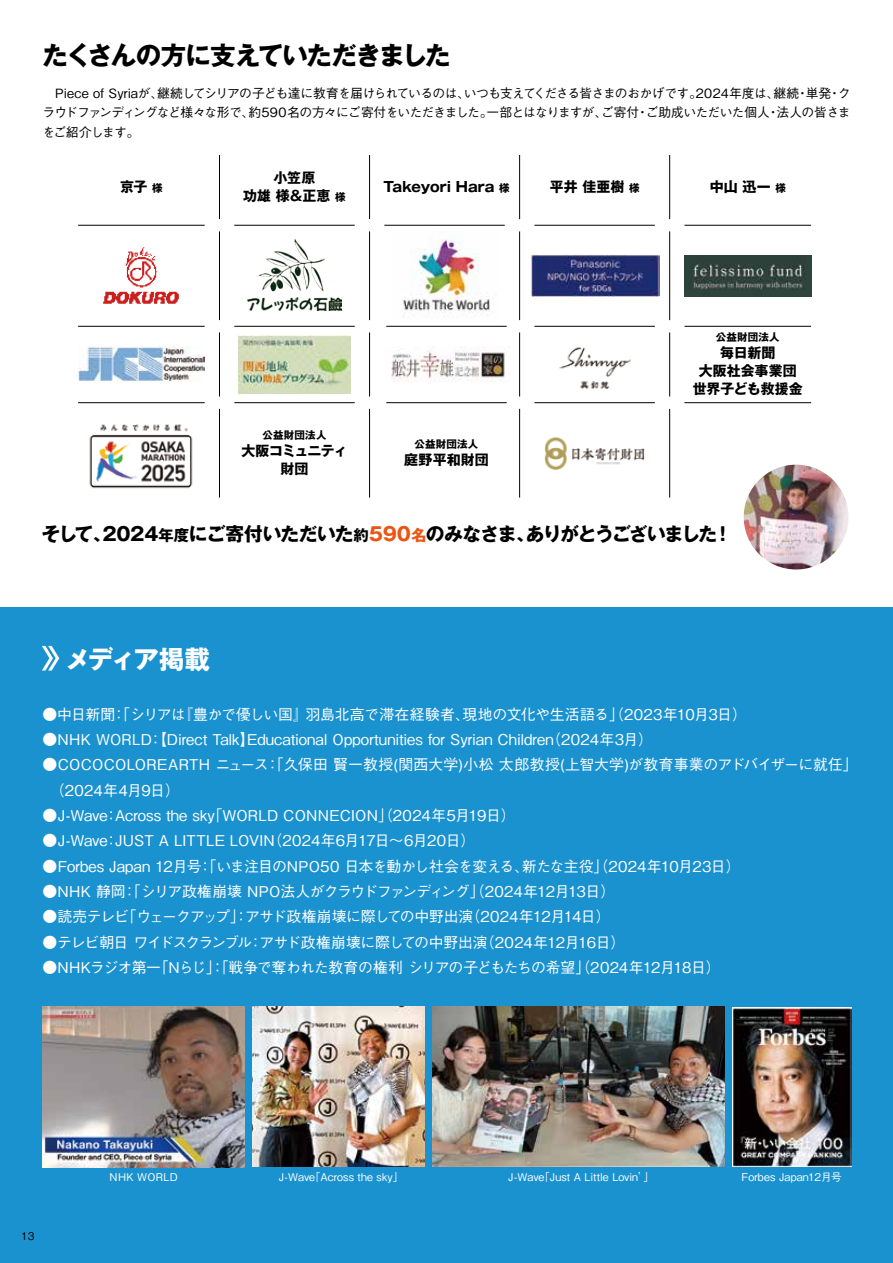
<style>
.page{position:relative;width:893px;height:1263px;background:#fff}
.page>*{position:absolute;margin:0;border:0;box-sizing:border-box;transform-origin:0 0}
.t1{font:700 25.5px "Gothic MB101 Pro";letter-spacing:-.06em;color:#000}
.t2{font:700 25.5px "Gothic MB101 Pro";letter-spacing:-.095em;color:#fff}
.t3{font:700 18.75px "Gothic MB101 Pro";letter-spacing:-.045em;color:#000}
.t4{font:500 14.85px "Gothic BBB Pro";letter-spacing:-.01em;color:#fff}
.t5{font:500 14.85px/25.3px "Gothic BBB Pro";letter-spacing:.01em;color:#fff}
.t6{font:500 14.85px "Gothic BBB Pro";letter-spacing:-.035em;color:#fff}
.t7{font:500 14.85px "Gothic BBB Pro";letter-spacing:-.045em;color:#fff}
.t8{font:500 14.85px "Gothic BBB Pro";letter-spacing:-.05em;color:#fff}
.t9{font:700 13.95px/18.1px "Gothic MB101 Pro";color:#000;text-align:center}
.t10{font:700 13.95px/18.1px "Gothic MB101 Pro";letter-spacing:-.055em;color:#000;text-align:center}
.t11{font:500 12.75px/19.2px "Gothic BBB Pro";letter-spacing:-.055em;color:#000;text-align:justify}
.t12{font:500 10.65px "Gothic BBB Pro";letter-spacing:.015em;color:#fff}
.t13{font:500 10.65px "Gothic BBB Pro";letter-spacing:.035em;color:#fff}
.t14{font:500 10.65px "Gothic BBB Pro";color:#000}
.t15{font:700 10.5px "Gothic MB101 Pro";letter-spacing:.02em;color:#000}
.s1{font-size:10.5px}
.s2{font-size:15.45px}
.s3{color:#ea5514}
.s4{font-size:15.45px;color:#ea5514}
</style>
<div class="page">
<hr style="left:219px;top:155px;width:1px;height:64px;background:#000">
<hr style="left:78px;top:225px;width:127px;height:1px;background:#000">
<hr style="left:684px;top:225px;width:127px;height:1px;background:#000">
<hr style="left:234px;top:225px;width:121px;height:1px;background:#000">
<hr style="left:384px;top:225px;width:121px;height:1px;background:#000">
<hr style="left:534px;top:225px;width:121px;height:1px;background:#000">
<hr style="left:369px;top:155px;width:1px;height:64px;background:#000">
<hr style="left:519px;top:155px;width:1px;height:64px;background:#000">
<hr style="left:669px;top:155px;width:1px;height:64px;background:#000">
<hr style="left:219px;top:231px;width:1px;height:89px;background:#000">
<hr style="left:78px;top:326px;width:127px;height:1px;background:#000">
<hr style="left:684px;top:326px;width:127px;height:1px;background:#000">
<hr style="left:234px;top:326px;width:121px;height:1px;background:#000">
<hr style="left:386px;top:326px;width:121px;height:1px;background:#000">
<hr style="left:534px;top:326px;width:121px;height:1px;background:#000">
<hr style="left:369px;top:231px;width:1px;height:89px;background:#000">
<hr style="left:519px;top:231px;width:1px;height:89px;background:#000">
<hr style="left:669px;top:231px;width:1px;height:89px;background:#000">
<hr style="left:219px;top:332px;width:1px;height:64px;background:#000">
<hr style="left:78px;top:402px;width:127px;height:1px;background:#000">
<hr style="left:684px;top:402px;width:127px;height:1px;background:#000">
<hr style="left:234px;top:402px;width:121px;height:1px;background:#000">
<hr style="left:386px;top:402px;width:121px;height:1px;background:#000">
<hr style="left:534px;top:402px;width:121px;height:1px;background:#000">
<hr style="left:369px;top:332px;width:1px;height:64px;background:#000">
<hr style="left:519px;top:332px;width:1px;height:64px;background:#000">
<hr style="left:669px;top:332px;width:1px;height:64px;background:#000">
<hr style="left:669px;top:409px;width:1px;height:89px;background:#000">
<hr style="left:219px;top:409px;width:1px;height:89px;background:#000">
<hr style="left:369px;top:409px;width:1px;height:89px;background:#000">
<hr style="left:519px;top:409px;width:1px;height:89px;background:#000">
<div style="left:0;top:608px;width:893px;height:655px;background:#1a92d0"></div>
<svg style="left:42px;top:646px;width:17px;height:24px"></svg>
<img style="left:248px;top:240px;width:93px;height:70px">
<img style="left:103px;top:247px;width:76px;height:57px">
<img style="left:402px;top:239px;width:88px;height:77px">
<img style="left:530px;top:255px;width:129px;height:42px">
<img style="left:684px;top:255px;width:127px;height:41px">
<img style="left:79px;top:346px;width:125px;height:35px">
<img style="left:239px;top:336px;width:111px;height:57px">
<img style="left:544px;top:437px;width:101px;height:33px">
<img style="left:559px;top:347px;width:72px;height:42px">
<img style="left:391px;top:347px;width:119px;height:35px">
<img style="left:89px;top:424px;width:104px;height:65px">
<img style="left:432px;top:1006px;width:293px;height:160px">
<img style="left:732px;top:1007px;width:119px;height:159px">
<img style="left:252px;top:1006px;width:173px;height:160px">
<img style="left:43px;top:1006px;width:202px;height:161px">
<img style="left:744px;top:465px;width:104px;height:104px;border-radius:52px">
<h1 class="t1" style="left:43px;top:34px;width:410px">たくさんの方に支えていただきました</h1>
<p class="t11" style="left:43px;top:82px;width:809px;text-indent:13px">Piece of Syriaが、継続してシリアの子ども達に教育を届けられているのは、いつも支えてくださる皆さまのおかげです。2024年度は、継続・単発・クラウドファンディングなど様々な形で、約590名の方々にご寄付をいただきました。一部とはなりますが、ご寄付・ご助成いただいた個人・法人の皆さまをご紹介します。</p>
<p class="t9" style="left:120px;top:176px;width:44px">京子 <span class="s1">様</span></p>
<p class="t9" style="left:243px;top:167px;width:104px">小笠原<br>功雄 様&amp;正恵 <span class="s1">様</span></p>
<p class="t9" style="left:383px;top:176px;width:128px">Takeyori Hara <span class="s1">様</span></p>
<p class="t9" style="left:550px;top:176px;width:91px">平井 佳亜樹 <span class="s1">様</span></p>
<p class="t9" style="left:710px;top:176px;width:78px">中山 迅一 <span class="s1">様</span></p>
<p class="t15" style="left:263px;top:426px;width:65px">公益財団法人</p>
<p class="t10" style="left:241px;top:440px;width:108px">大阪コミュニティ財団</p>
<p class="t15" style="left:415px;top:435px;width:65px">公益財団法人</p>
<p class="t9" style="left:404px;top:449px;width:86px">庭野平和財団</p>
<p class="t15" style="left:716px;top:328px;width:65px">公益財団法人</p>
<p class="t9" style="left:693px;top:342px;width:112px">毎日新聞<br>大阪社会事業団世界子ども救援金</p>
<p class="t3" style="left:42px;top:519px;width:692px">そして、2024<span class="s2">年度</span>にご寄付いただいた<span class="s2">約</span><span class="s3">590</span><span class="s4">名</span>のみなさま、ありがとうございました！</p>
<h1 class="t2" style="left:65px;top:638px;width:146px">メディア掲載</h1>
<p class="t4" style="left:43px;top:702px;width:706px">●中日新聞：「シリアは『豊かで優しい国』羽島北高で滞在経験者、現地の文化や生活語る」（2023年10月3日）</p>
<p class="t4" style="left:43px;top:727px;width:612px">●NHK WORLD：【Direct Talk】Educational Opportunities for Syrian Children（2024年3月）</p>
<p class="t5" style="left:43px;top:750px;width:817px">●COCOCOLOREARTH ニュース：「久保田 賢一教授(関西大学)小松 太郎教授(上智大学)が教育事業のアドバイザーに就任」　（2024年4月9日）</p>
<p class="t4" style="left:43px;top:803px;width:475px">●J-Wave：Across the sky「WORLD CONNECION」（2024年5月19日）</p>
<p class="t4" style="left:43px;top:829px;width:434px">●J-Wave：JUST A LITTLE LOVIN（2024年6月17日～6月20日）</p>
<p class="t4" style="left:43px;top:854px;width:700px">●Forbes Japan 12月号：「いま注目のNPO50 日本を動かし社会を変える、新たな主役」（2024年10月23日）</p>
<p class="t4" style="left:43px;top:879px;width:574px">●NHK 静岡：「シリア政権崩壊 NPO法人がクラウドファンディング」（2024年12月13日）</p>
<p class="t7" style="left:43px;top:905px;width:570px">●読売テレビ「ウェークアップ」：アサド政権崩壊に際しての中野出演（2024年12月14日）</p>
<p class="t8" style="left:43px;top:930px;width:584px">●テレビ朝日 ワイドスクランブル：アサド政権崩壊に際しての中野出演（2024年12月16日）</p>
<p class="t6" style="left:43px;top:955px;width:680px">●NHKラジオ第一「Nらじ」：「戦争で奪われた教育の権利 シリアの子どもたちの希望」（2024年12月18日）</p>
<p class="t14" style="left:21px;top:1228px;width:15px">13</p>
<p class="t13" style="left:110px;top:1169px;width:70px">NHK WORLD</p>
<p class="t12" style="left:279px;top:1169px;width:126px">J-Wave「Across the sky」</p>
<p class="t12" style="left:508px;top:1169px;width:147px">J-Wave「Just A Little Lovin’」</p>
<p class="t12" style="left:741px;top:1169px;width:102px">Forbes Japan12月号</p>
</div>
